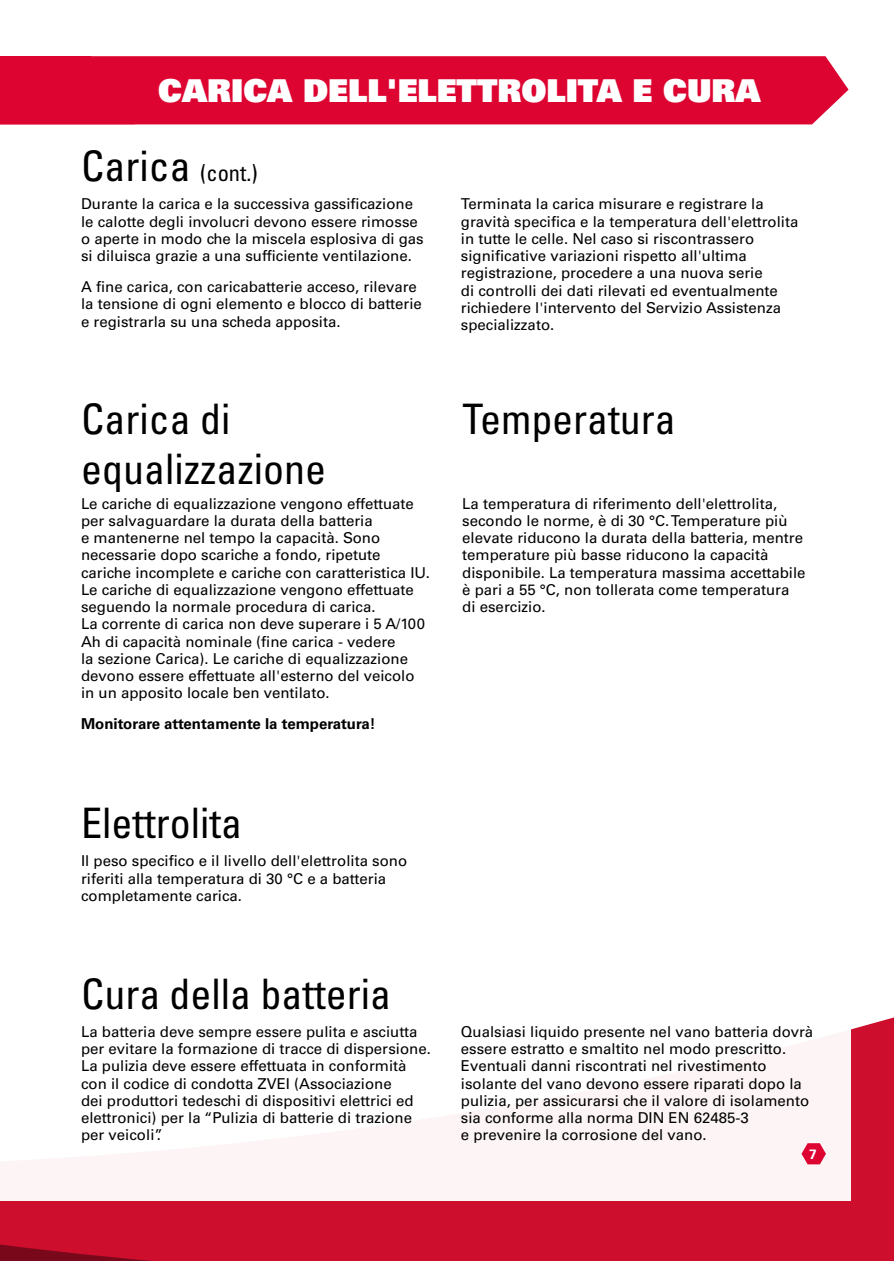
<style>
.page{position:relative;width:894px;height:1261px;background:#fff}
.page>*{position:absolute;margin:0;border:0;box-sizing:border-box;transform-origin:0 0}
.t1{font:condensed 42px/50.4px "Univers LT Std";color:#000}
.t2{font:31.5px "Univers LT Std X Black";color:#fff}
.t3{font:condensed 22.5px "Univers LT Std";color:#000}
.t4{font:15px/17.2px "Univers LT Std";color:#000}
.t5{font:700 15px "Univers LT Std";color:#000}
.t6{font:700 13.5px "Univers LT Std";color:#fff}
.s1{font-size:42px}
</style>
<div class="page">
<div style="left:0;top:1017px;width:893px;height:243px;background:#ce0e2d"></div>
<div style="left:0;top:911px;width:850px;height:289px;background:#fff"></div>
<svg style="left:801px;top:1143px;width:24px;height:21px"></svg>
<div style="left:135px;top:56px;width:713px;height:68px;background:#dd0432"></div>
<div style="left:0;top:56px;width:135px;height:68px;background:#dd0432"></div>
<h2 class="t2" style="left:158px;top:70px;width:603px">CARICA DELL'ELETTROLITA E CURA</h2>
<h3 class="t3" style="left:81px;top:159px;width:178px"><span class="s1">Carica</span> (cont.)</h3>
<p class="t4" style="left:81px;top:196px;width:344px">Durante la carica e la successiva gassificazione le calotte degli involucri devono essere rimosse o aperte in modo che la miscela esplosiva di gas si diluisca grazie a una sufficiente ventilazione.</p>
<p class="t4" style="left:81px;top:278px;width:342px">A fine carica, con caricabatterie acceso, rilevare la tensione di ogni elemento e blocco di batterie e registrarla su una scheda apposita.</p>
<h1 class="t1" style="left:81px;top:393px;width:246px">Carica di equalizzazione</h1>
<p class="t4" style="left:81px;top:494px;width:350px">Le cariche di equalizzazione vengono effettuate per salvaguardare la durata della batteria<br>e mantenerne nel tempo la capacità. Sono necessarie dopo scariche a fondo, ripetute cariche incomplete e cariche con caratteristica IU.<br>Le cariche di equalizzazione vengono effettuate seguendo la normale procedura di carica.<br>La corrente di carica non deve superare i 5 A/100<br>Ah di capacità nominale (fine carica - vedere<br>la sezione Carica). Le cariche di equalizzazione devono essere effettuate all'esterno del veicolo in un apposito locale ben ventilato.</p>
<p class="t5" style="left:81px;top:715px;width:296px">Monitorare attentamente la temperatura!</p>
<h1 class="t1" style="left:81px;top:797px;width:162px">Elettrolita</h1>
<p class="t4" style="left:81px;top:852px;width:327px">Il peso specifico e il livello dell'elettrolita sono riferiti alla temperatura di 30 °C e a batteria completamente carica.</p>
<p class="t4" style="left:460px;top:196px;width:339px">Terminata la carica misurare e registrare la gravità specifica e la temperatura dell'elettrolita in tutte le celle. Nel caso si riscontrassero significative variazioni rispetto all'ultima registrazione, procedere a una nuova serie<br>di controlli dei dati rilevati ed eventualmente richiedere l'intervento del Servizio Assistenza specializzato.</p>
<h1 class="t1" style="left:462px;top:393px;width:215px">Temperatura</h1>
<p class="t4" style="left:462px;top:494px;width:345px">La temperatura di riferimento dell'elettrolita, secondo le norme, è di 30 °C. Temperature più elevate riducono la durata della batteria, mentre temperature più basse riducono la capacità disponibile. La temperatura massima accettabile è pari a 55 °C, non tollerata come temperatura di esercizio.</p>
<h1 class="t1" style="left:81px;top:968px;width:311px">Cura della batteria</h1>
<p class="t4" style="left:81px;top:1023px;width:351px">La batteria deve sempre essere pulita e asciutta per evitare la formazione di tracce di dispersione.<br>La pulizia deve essere effettuata in conformità con il codice di condotta ZVEI (Associazione<br>dei produttori tedeschi di dispositivi elettrici ed elettronici) per la “Pulizia di batterie di trazione per veicoli”.</p>
<p class="t4" style="left:460px;top:1023px;width:354px">Qualsiasi liquido presente nel vano batteria dovrà essere estratto e smaltito nel modo prescritto.<br>Eventuali danni riscontrati nel rivestimento isolante del vano devono essere riparati dopo la pulizia, per assicurarsi che il valore di isolamento sia conforme alla norma DIN EN 62485-3<br>e prevenire la corrosione del vano.</p>
<p class="t6" style="left:808px;top:1145px;width:9px">7</p>
</div>
